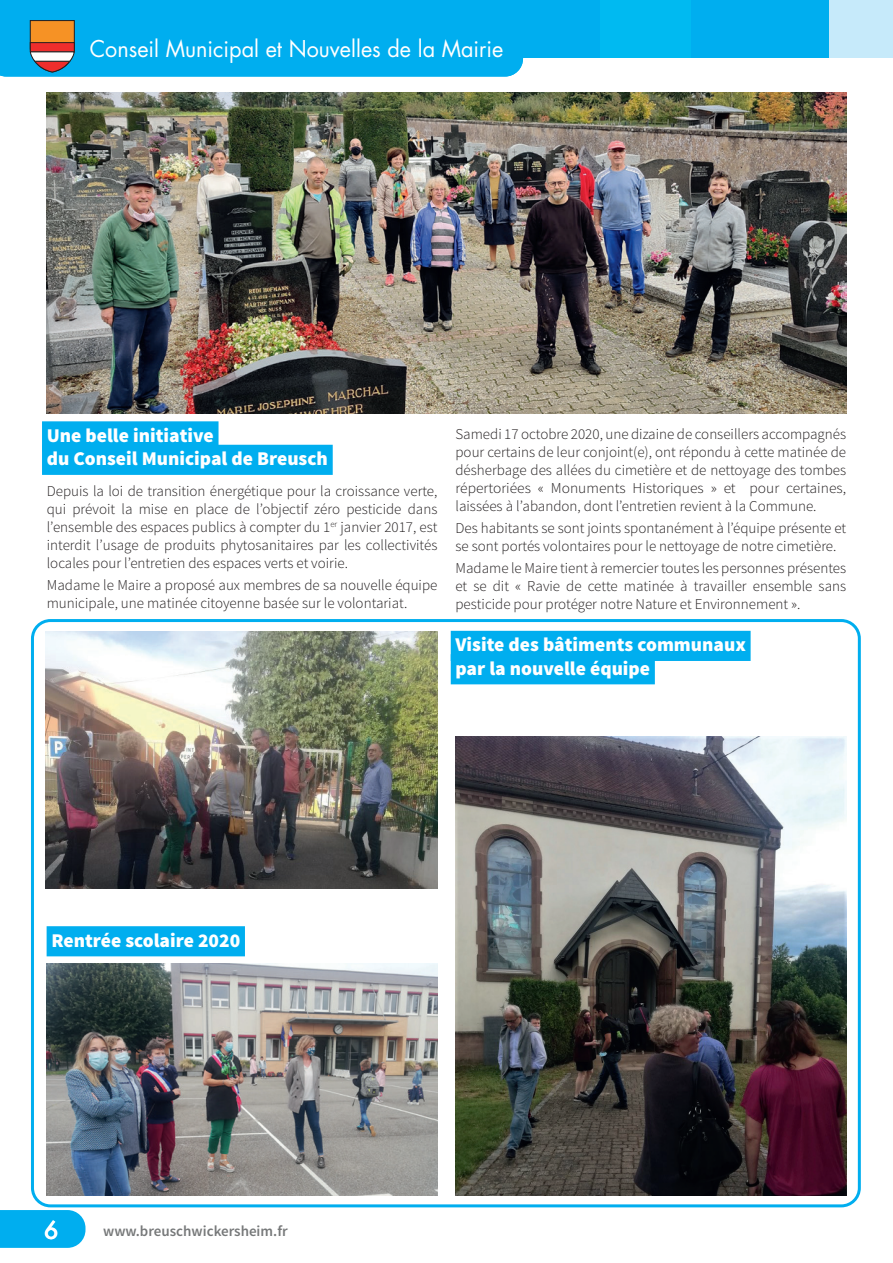
<style>
.page{position:relative;width:893px;height:1263px;background:#fff}
.page>*{position:absolute;margin:0;border:0;box-sizing:border-box;transform-origin:0 0}
.t1{font:500 24px "Futura";color:#fff}
.t2{font:22.5px "Futura";color:#fff;scale:.96 1}
.t3{font:900 19.5px/23.4px "Source Sans Pro";color:#fff}
.t4{font:300 15px/18px "Source Sans Pro";color:#231f20;text-align:justify}
.t5{font:600 15px "Source Sans Pro";color:#767879}
</style>
<div class="page">
<svg style="left:0;top:1210px;width:85px;height:38px;background:#0ab1ef"></svg>
<div style="left:42px;top:421px;width:177px;height:30px;background:#00aeef"></div>
<div style="left:42px;top:445px;width:291px;height:30px;background:#00aeef"></div>
<img style="left:47px;top:92px;width:799px;height:322px">
<div style="left:31px;top:619px;width:830px;height:588px;border:3px solid #00aeef;border-radius:18px"></div>
<div style="left:764px;top:0;width:128px;height:58px;background:#c6eafa"></div>
<div style="left:0;top:0;width:828px;height:58px;background:#00aeef"></div>
<div style="left:600px;top:0;width:91px;height:58px;background:#00baf1"></div>
<svg style="left:0;top:20px;width:523px;height:57px"></svg>
<img style="left:47px;top:964px;width:390px;height:232px">
<img style="left:45px;top:631px;width:392px;height:257px">
<img style="left:455px;top:737px;width:391px;height:459px">
<div style="left:451px;top:631px;width:300px;height:30px;background:#00aeef"></div>
<div style="left:451px;top:654px;width:204px;height:30px;background:#00aeef"></div>
<div style="left:47px;top:926px;width:198px;height:30px;background:#00aeef"></div>
<h2 class="t2" style="left:90px;top:33px;width:432px">Conseil Municipal et Nouvelles de la Mairie</h2>
<h3 class="t3" style="left:47px;top:425px;width:283px">Une belle initiative<br>du Conseil Municipal de Breusch</h3>
<p class="t4" style="left:47px;top:482px;width:392px">Depuis la loi de transition énergétique pour la croissance verte, qui prévoit la mise en place de l’objectif zéro pesticide dans l’ensemble des espaces publics à compter du 1<sup>er</sup> janvier 2017, est interdit l’usage de produits phytosanitaires par les collectivités locales pour l’entretien des espaces verts et voirie.</p>
<p class="t4" style="left:47px;top:576px;width:392px">Madame le Maire a proposé aux membres de sa nouvelle équipe municipale, une matinée citoyenne basée sur le volontariat.</p>
<p class="t4" style="left:455px;top:425px;width:392px">Samedi 17 octobre 2020, une dizaine de conseillers accompagnés pour certains de leur conjoint(e), ont répondu à cette matinée de désherbage des allées du cimetière et de nettoyage des tombes répertoriées « Monuments Historiques » et pour certaines, laissées à l’abandon, dont l’entretien revient à la Commune.</p>
<p class="t4" style="left:455px;top:519px;width:392px">Des habitants se sont joints spontanément à l’équipe présente et se sont portés volontaires pour le nettoyage de notre cimetière.</p>
<p class="t4" style="left:455px;top:559px;width:392px">Madame le Maire tient à remercier toutes les personnes présentes et se dit « Ravie de cette matinée à travailler ensemble sans pesticide pour protéger notre Nature et Environnement ».</p>
<h3 class="t3" style="left:455px;top:634px;width:292px">Visite des bâtiments communaux par la nouvelle équipe</h3>
<h3 class="t3" style="left:51px;top:929px;width:190px">Rentrée scolaire 2020</h3>
<h1 class="t1" style="left:44px;top:1214px;width:16px">6</h1>
<p class="t5" style="left:103px;top:1222px;width:186px">www.breuschwickersheim.fr</p>
</div>
